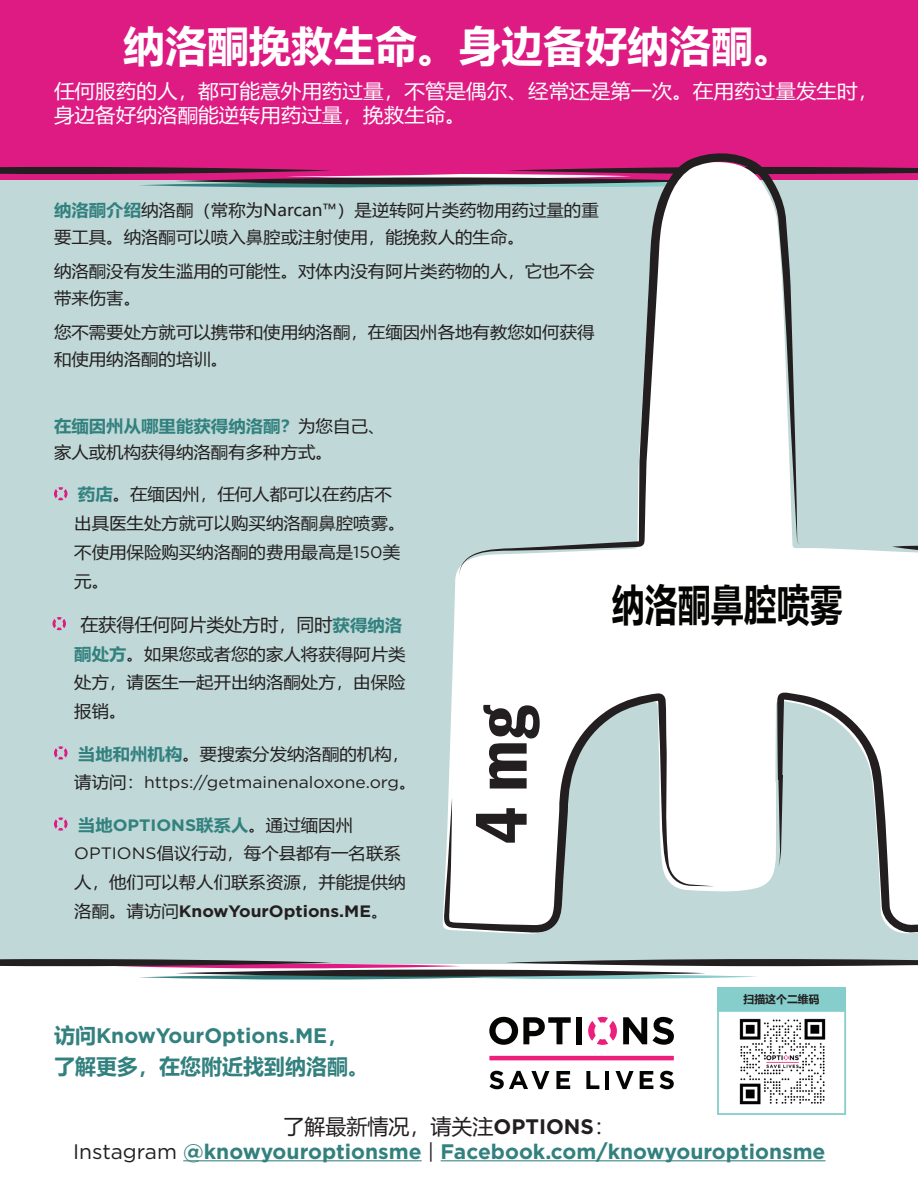
<style>
.page{position:relative;width:918px;height:1188px;background:#fff}
.page>*{position:absolute;margin:0;border:0;box-sizing:border-box;transform-origin:0 0}
.t1{font:700 42.9px "Microsoft Ya Hei";color:#040503;scale:.77 1}
.t2{font:700 42px "Microsoft Ya Hei";color:#fff}
.t3{font:700 21px/25.2px "Gotham";color:#32817f;text-align:center}
.t4{font:700 21px/31.2px "Microsoft Ya Hei";color:#32817f}
.t5{font:19.5px/23.4px "Microsoft Ya Hei";color:#fff;scale:1.06 1}
.t6{font:18px "Microsoft Ya Hei";color:#231f20}
.t7{font:16.5px/28.8px "Microsoft Ya Hei";color:#231f20;scale:1.06 1}
.t8{font:16.5px/28.8px "Gotham";color:#231f20;scale:1.06 1}
.t9{font:700 10.95px "Microsoft Ya Hei";color:#231f20}
.s1{font-weight:700;color:#32817f}
.s2{font-family:"Gotham"}
.s3{font-weight:700;font-size:16.5px;color:#32817f}
.s4{font-family:"Microsoft Ya Hei";font-weight:700;color:#32817f}
.s5{font-family:"Microsoft Ya Hei"}
.s6{font-family:"Gotham";font-weight:700;color:#32817f}
.s7{font-family:"Gotham";font-weight:700}
.s8{font-family:"Microsoft Ya Hei";font-weight:400;color:#231f20}
.s9{color:#231f20}
.s10{font-weight:400;color:#231f20}
</style>
<div class="page">
<div style="left:0;top:179px;width:918px;height:784px;background:#c0d8d7"></div>
<div style="left:0;top:0;width:918px;height:179px;background:#de1b83"></div>
<svg style="left:0;top:166px;width:442px;height:22px"></svg>
<svg style="left:0;top:959px;width:918px;height:21px"></svg>
<svg style="left:489px;top:1017px;width:82px;height:28px"></svg>
<div style="left:576px;top:1017px;width:6px;height:27px;background:#040503"></div>
<svg style="left:623px;top:1017px;width:24px;height:27px"></svg>
<svg style="left:653px;top:1017px;width:21px;height:28px"></svg>
<svg style="left:588px;top:1017px;width:29px;height:28px"></svg>
<hr style="left:489px;top:1056px;width:185px;height:4px;background:#ed1f7d">
<svg style="left:489px;top:1071px;width:60px;height:18px"></svg>
<svg style="left:556px;top:1071px;width:14px;height:18px"></svg>
<svg style="left:586px;top:1071px;width:13px;height:18px"></svg>
<hr style="left:605px;top:1071px;width:4px;height:18px;background:#040503">
<svg style="left:615px;top:1071px;width:19px;height:18px"></svg>
<svg style="left:640px;top:1071px;width:13px;height:18px"></svg>
<svg style="left:659px;top:1071px;width:15px;height:18px"></svg>
<svg style="left:54px;top:487px;width:14px;height:13px"></svg>
<svg style="left:54px;top:746px;width:14px;height:14px"></svg>
<svg style="left:54px;top:817px;width:14px;height:14px"></svg>
<hr style="left:183px;top:1160px;width:239px;height:1px;background:#32817f">
<hr style="left:441px;top:1160px;width:385px;height:1px;background:#32817f">
<svg style="left:442px;top:167px;width:476px;height:767px;fill:#fff"></svg>
<svg style="left:444px;top:693px;width:270px;height:240px;fill:#fff"></svg>
<svg style="left:777px;top:692px;width:141px;height:242px"></svg>
<div style="left:892px;top:544px;width:26px;height:132px;background:#fff"></div>
<svg style="left:459px;top:153px;width:342px;height:422px"></svg>
<svg style="left:476px;top:808px;width:51px;height:35px;background:#8c8a8a"></svg>
<svg style="left:483px;top:705px;width:57px;height:85px;background:#949393"></svg>
<div style="left:717px;top:1010px;width:129px;height:105px;border:2px solid #85cecb"></div>
<img style="left:739px;top:1018px;width:87px;height:87px">
<div style="left:717px;top:987px;width:129px;height:24px;background:#85cecb"></div>
<svg style="left:52px;top:617px;width:14px;height:13px"></svg>
<p class="t2" style="left:123px;top:16px;width:673px">纳洛酮挽救生命。身边备好纳洛酮。</p>
<p class="t5" style="left:54px;top:79px;width:779px">任何服药的人，都可能意外用药过量，不管是偶尔、经常还是第一次。在用药过量发生时，身边备好纳洛酮能逆转用药过量，挽救生命。</p>
<p class="t7" style="left:54px;top:196px;width:515px;line-height:27px"><span class="s1">纳洛酮介绍</span>纳洛酮（常称为Narcan™）是逆转阿片类药物用药过量的重要工具。纳洛酮可以喷入鼻腔或注射使用，能挽救人的生命。</p>
<p class="t7" style="left:54px;top:257px;width:512px;line-height:27px">纳洛酮没有发生滥用的可能性。对体内没有阿片类药物的人，它也不会带来伤害。</p>
<p class="t7" style="left:54px;top:318px;width:512px;line-height:27px">您不需要处方就可以携带和使用纳洛酮，在缅因州各地有教您如何获得和使用纳洛酮的培训。</p>
<p class="t7" style="left:54px;top:413px;width:314px;line-height:25.8px"><span class="s1">在缅因州从哪里能获得纳洛酮？</span>为您自己、家人或机构获得纳洛酮有多种方式。</p>
<p class="t7" style="left:74px;top:479px;width:314px"><span class="s1">药店</span>。在缅因州，任何人都可以在药店不出具医生处方就可以购买纳洛酮鼻腔喷雾。不使用保险购买纳洛酮的费用最高是<span class="s2">150</span>美元。</p>
<p class="t6" style="left:81px;top:612px;width:323px">在获得任何阿片类处方时，同时<span class="s3">获得纳洛</span></p>
<p class="t7" style="left:74px;top:639px;width:314px;text-align:justify"><span class="s1">酮处方</span>。如果您或者您的家人将获得阿片类处方，请医生一起开出纳洛酮处方，由保险报销。</p>
<p class="t8" style="left:74px;top:739px;width:325px"><span class="s4">当地和州机构</span><span class="s5">。要搜索分发纳洛酮的机构，请访问：</span>https://getmainenaloxone.org<span class="s5">。</span></p>
<p class="t7" style="left:74px;top:810px;width:314px"><span class="s1">当地</span><span class="s6">OPTIONS</span><span class="s1">联系人</span>。通过缅因州<br><span class="s2">OPTIONS</span>倡议行动，每个县都有一名联系人，他们可以帮人们联系资源，并能提供纳洛酮。请访问<span class="s7">KnowYourOptions.ME</span>。</p>
<p class="t1" style="left:612px;top:575px;width:302px">纳洛酮鼻腔喷雾</p>
<p class="t4" style="left:54px;top:1019px;width:316px">访问<span class="s2">KnowYourOptions.ME</span>，了解更多，在您附近找到纳洛酮。</p>
<p class="t9" style="left:743px;top:992px;width:78px">扫描这个二维码</p>
<p class="t3" style="left:73px;top:1113px;width:754px"><span class="s8">了解最新情况，请关注</span><span class="s9">OPTIONS</span><span class="s8">：<br></span><span class="s10">Instagram</span> @knowyouroptionsme <span class="s10">|</span> Facebook.com/knowyouroptionsme</p>
</div>
